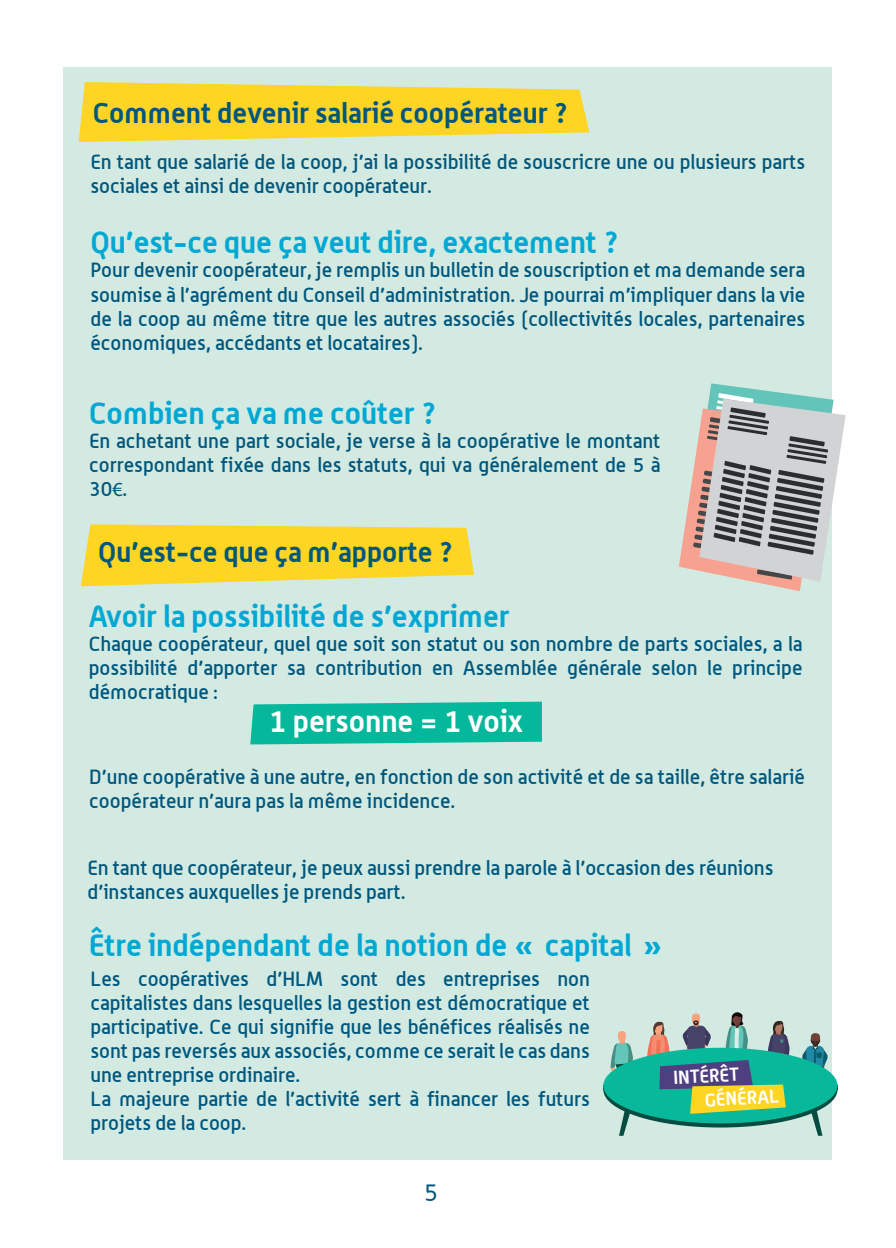
<style>
.page{position:relative;width:896px;height:1248px;background:#fff}
.page>*{position:absolute;margin:0;border:0;box-sizing:border-box;transform-origin:0 0}
.t1{font:700 30px "Alwyn";color:#00a8d3}
.t2{font:700 30px "Alwyn";color:#fff}
.t3{font:700 28px "Alwyn";color:#00577d}
.t4{font:24px "Alwyn";color:#00577d}
.t5{font:500 20px/24px "Alwyn";letter-spacing:-.005em;color:#00577d}
.t6{font:700 18.4px/24px "Alwyn";color:#fff}
.s1{font-family:"Myriad Pro";font-weight:400}
</style>
<div class="page">
<div style="left:64px;top:67px;width:768px;height:1092px;background:#d3eae2"></div>
<svg style="left:250px;top:701px;width:292px;height:43px;background:#14bba0"></svg>
<svg style="left:81px;top:524px;width:393px;height:62px;background:#f7d73d"></svg>
<svg style="left:79px;top:82px;width:510px;height:60px;background:#f6d83f"></svg>
<svg style="left:610px;top:1031px;width:23px;height:39px"></svg>
<svg style="left:619px;top:1108px;width:20px;height:27px"></svg>
<svg style="left:802px;top:1033px;width:26px;height:102px"></svg>
<svg style="left:603px;top:1051px;width:234px;height:76px"></svg>
<div style="left:603px;top:1047px;width:234px;height:76px;background:#08b89b;border-radius:50%"></div>
<svg style="left:646px;top:1012px;width:144px;height:101px"></svg>
<svg style="left:679px;top:383px;width:166px;height:208px"></svg>
<h2 class="t3" style="left:93px;top:96px;width:477px">Comment devenir salarié coopérateur ?</h2>
<p class="t5" style="left:91px;top:150px;width:716px">En tant que salarié de la coop, j’ai la possibilité de souscricre une ou plusieurs parts sociales et ainsi de devenir coopérateur.</p>
<h1 class="t1" style="left:91px;top:224px;width:530px">Qu’est-ce que ça veut dire, exactement ?</h1>
<p class="t5" style="left:91px;top:258px;width:716px;text-align:justify">Pour devenir coopérateur, je remplis un bulletin de souscription et ma demande sera soumise à l’agrément du Conseil d’administration. Je pourrai m’impliquer dans la vie de la coop au même titre que les autres associés (collectivités locales, partenaires économiques, accédants et locataires).</p>
<h1 class="t1" style="left:89px;top:395px;width:349px">Combien ça va me coûter ?</h1>
<p class="t5" style="left:89px;top:428px;width:573px;text-align:justify">En achetant une part sociale, je verse à la coopérative le montant correspondant fixée dans les statuts, qui va généralement de 5 à 30<span class="s1">€</span>.</p>
<h2 class="t3" style="left:98px;top:535px;width:357px">Qu’est-ce que ça m’apporte ?</h2>
<h1 class="t1" style="left:89px;top:597px;width:422px">Avoir la possibilité de s’exprimer</h1>
<p class="t5" style="left:89px;top:631px;width:715px;text-align:justify">Chaque coopérateur, quel que soit son statut ou son nombre de parts sociales, a la possibilité d’apporter sa contribution en Assemblée générale selon le principe démocratique :</p>
<h1 class="t2" style="left:269px;top:702px;width:255px">1 personne = 1 voix</h1>
<p class="t5" style="left:89px;top:764px;width:717px">D’une coopérative à une autre, en fonction de son activité et de sa taille, être salarié coopérateur n’aura pas la même incidence.</p>
<p class="t5" style="left:87px;top:855px;width:687px">En tant que coopérateur, je peux aussi prendre la parole à l’occasion des réunions d’instances auxquelles je prends part.</p>
<h1 class="t1" style="left:89px;top:926px;width:576px">Être indépendant de la notion de « capital »</h1>
<p class="t5" style="left:91px;top:965px;width:501px">Les coopératives d’HLM sont des entreprises non capitalistes dans lesquelles la gestion est démocratique et participative. Ce qui signifie que les bénéfices réalisés ne sont pas reversés aux associés, comme ce serait le cas dans une entreprise ordinaire.<br>La majeure partie de l’activité sert à financer les futurs projets de la coop.</p>
<p class="t6" style="left:703px;top:1063px;width:76px;text-indent:-30px;rotate:-3deg">INTÉRÊT<br>GÉNÉRAL</p>
<p class="t4" style="left:424px;top:1178px;width:15px">5</p>
</div>
